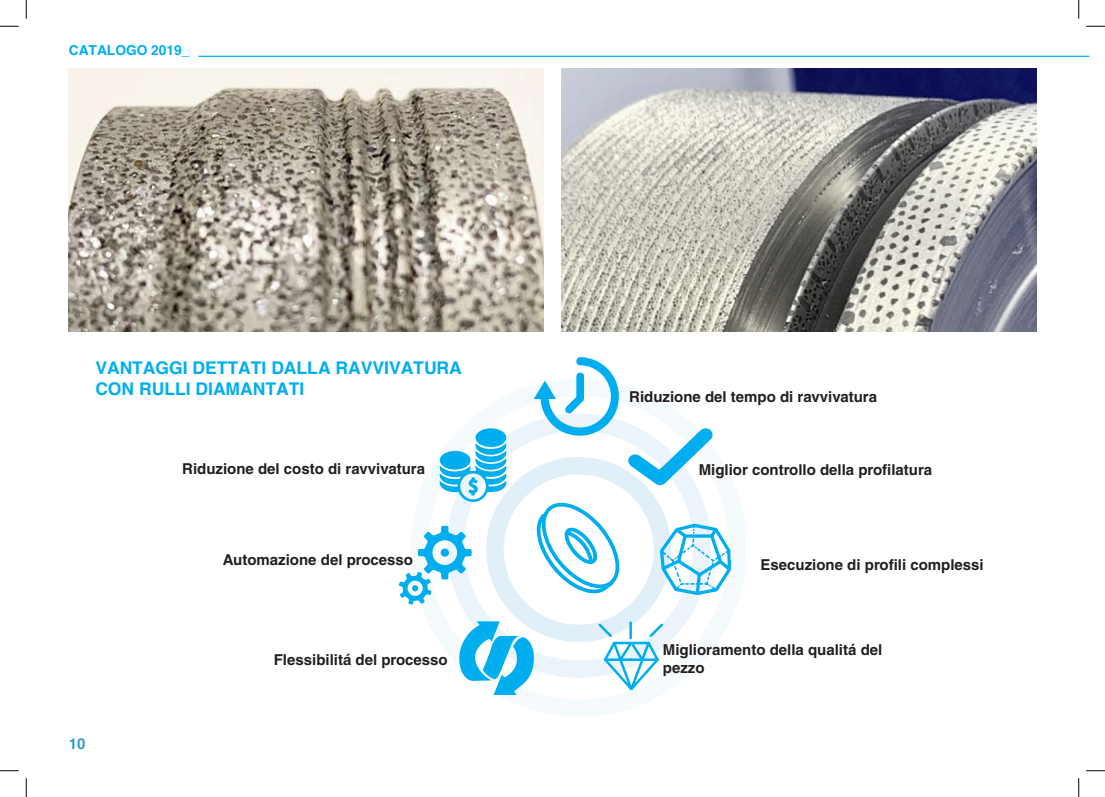
<style>
.page{position:relative;width:1105px;height:797px;background:#fff}
.page>*{position:absolute;margin:0;border:0;box-sizing:border-box;transform-origin:0 0}
.t1{font:700 17.5px/21px "Helvetica";color:#00aeef}
.t2{font:700 15px/17.5px "Helvetica CE";color:#231f20}
.t3{font:700 15px "Helvetica";color:#379ad5}
.t4{font:700 13.75px "Helvetica";color:#00aeef}
</style>
<div class="page">
<div style="left:411px;top:379px;width:336px;height:337px;border:18px solid #3698d4;border-radius:50%"></div>
<div style="left:447px;top:413px;width:264px;height:265px;border:18px solid #3698d4;border-radius:50%"></div>
<div style="left:486px;top:457px;width:185px;height:185px;border:18px solid #3698d4;border-radius:50%"></div>
<svg style="left:534px;top:357px;width:85px;height:80px"></svg>
<svg style="left:627px;top:428px;width:86px;height:58px"></svg>
<svg style="left:439px;top:428px;width:68px;height:75px"></svg>
<svg style="left:399px;top:526px;width:73px;height:79px"></svg>
<svg style="left:458px;top:621px;width:76px;height:74px"></svg>
<svg style="left:660px;top:524px;width:71px;height:71px"></svg>
<svg style="left:596px;top:620px;width:69px;height:80px"></svg>
<svg style="left:536px;top:502px;width:84px;height:92px"></svg>
<img style="left:69px;top:69px;width:475px;height:262px">
<svg style="left:561px;top:68px;width:476px;height:264px"></svg>
<hr style="left:198px;top:56px;width:891px;height:1px;background:#00aeef">
<svg style="left:0;top:25px;width:19px;height:2px"></svg>
<svg style="left:1086px;top:25px;width:19px;height:2px"></svg>
<svg style="left:0;top:770px;width:19px;height:1px"></svg>
<svg style="left:1086px;top:770px;width:19px;height:1px"></svg>
<svg style="left:25px;top:0;width:2px;height:19px"></svg>
<svg style="left:25px;top:778px;width:2px;height:19px"></svg>
<svg style="left:1078px;top:0;width:1px;height:19px"></svg>
<svg style="left:1078px;top:778px;width:1px;height:19px"></svg>
<p class="t4" style="left:69px;top:45px;width:122px">CATALOGO 2019_</p>
<p class="t1" style="left:95px;top:358px;width:368px">VANTAGGI DETTATI DALLA RAVVIVATURA<br>CON RULLI DIAMANTATI</p>
<p class="t2" style="left:629px;top:388px;width:249px">Riduzione del tempo di ravvivatura</p>
<p class="t2" style="left:182px;top:459px;width:244px">Riduzione del costo di ravvivatura</p>
<p class="t2" style="left:699px;top:461px;width:235px">Miglior controllo della profilatura</p>
<p class="t3" style="left:69px;top:737px;width:18px">10</p>
<p class="t2" style="left:223px;top:551px;width:192px">Automazione del processo</p>
<p class="t2" style="left:274px;top:650px;width:175px">Flessibilitá del processo</p>
<p class="t2" style="left:761px;top:556px;width:225px">Esecuzione di profili complessi</p>
<p class="t2" style="left:663px;top:641px;width:221px">Miglioramento della qualitá del pezzo</p>
</div>
